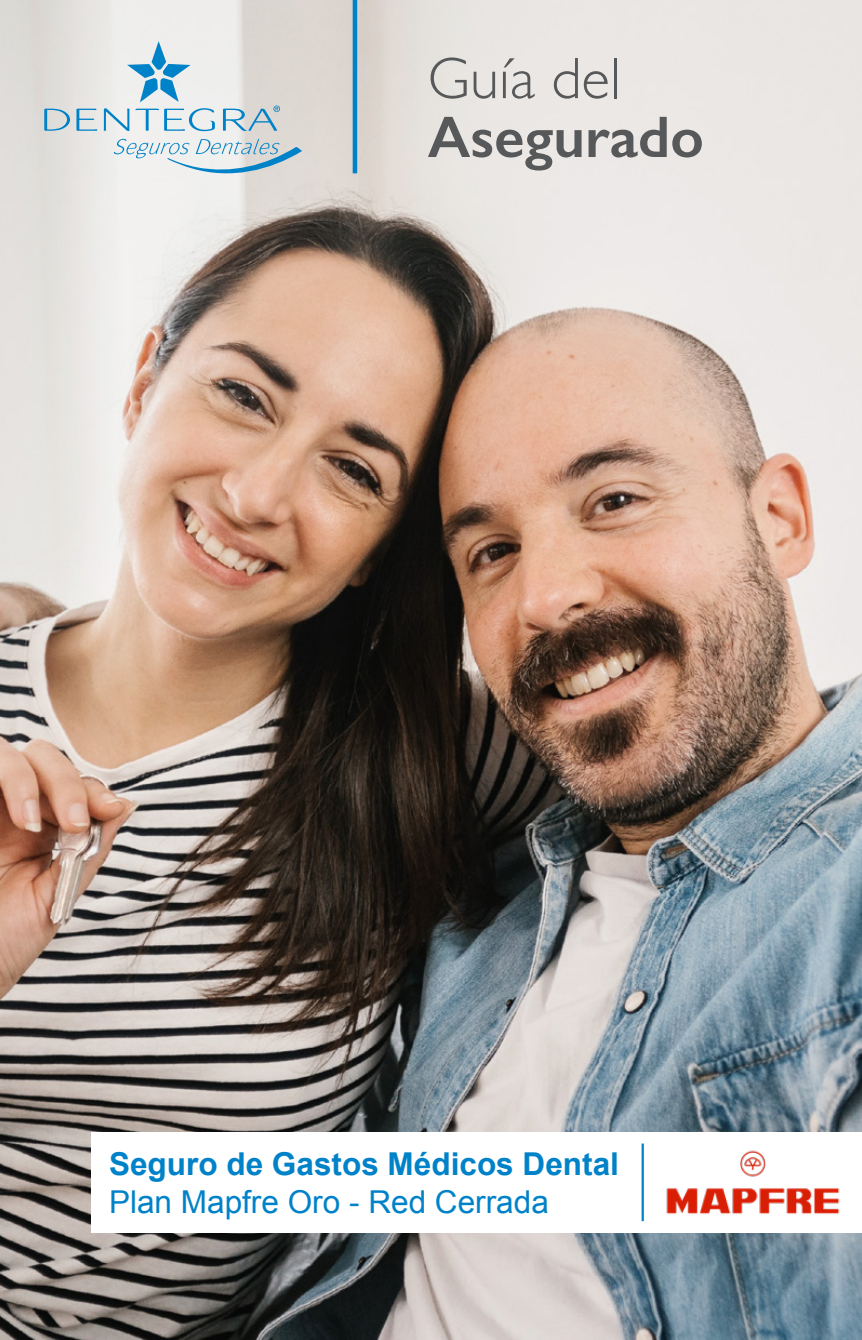
<style>
.page{position:relative;width:862px;height:1340px;background:#fff}
.page>*{position:absolute;margin:0;border:0;box-sizing:border-box;transform-origin:0 0}
.t1{font:600 58.73px "Gill Sans";color:#57585a}
.t2{font:300 58.73px "Gill Sans";color:#57585a}
.titulo_16{font:700 31.5px "Arial";color:#0082c8}
.titulo_16-2{font:31.5px "Arial";color:#0082c8}
</style>
<div class="page">
<img style="left:0;top:0;width:861px;height:1339px">
<div style="left:91px;top:1132px;width:770px;height:100px;background:#fff"></div>
<svg style="left:127px;top:41px;width:63px;height:61px;background:#a9cfe2"></svg>
<svg style="left:44px;top:109px;width:26px;height:22px"></svg>
<svg style="left:76px;top:109px;width:21px;height:22px"></svg>
<svg style="left:103px;top:108px;width:26px;height:24px"></svg>
<svg style="left:135px;top:108px;width:80px;height:23px;background:#c0dae6"></svg>
<svg style="left:114px;top:139px;width:188px;height:40px"></svg>
<svg style="left:223px;top:105px;width:57px;height:26px"></svg>
<div style="left:352px;top:0;width:5px;height:173px;background:#0082c8"></div>
<hr style="left:641px;top:1143px;width:2px;height:78px;background:#0082c8">
<img style="left:666px;top:1150px;width:174px;height:64px">
<p class="t2" style="left:427px;top:33px;width:194px">Guía del</p>
<p class="t1" style="left:427px;top:102px;width:277px">Asegurado</p>
<p class="titulo_16" style="left:109px;top:1143px;width:511px">Seguro de Gastos Médicos Dental</p>
<p class="titulo_16-2" style="left:109px;top:1180px;width:441px">Plan Mapfre Oro - Red Cerrada</p>
</div>
